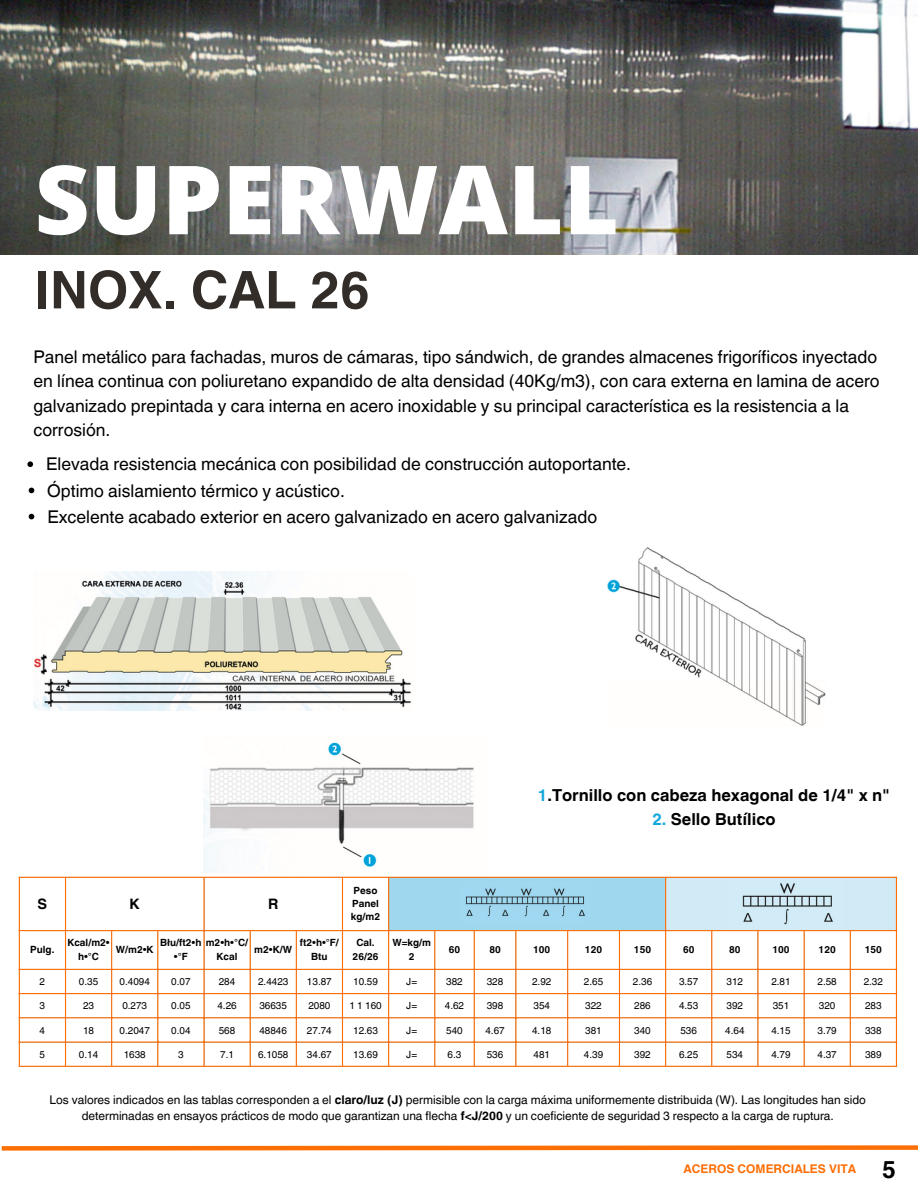
<style>
.page{position:relative;width:918px;height:1188px;background:#fff}
.page>*{position:absolute;margin:0;border:0;box-sizing:border-box;transform-origin:0 0}
.t1{font:800 95.55px "Open Sans";color:#fff}
.t2{font:700 52.05px "Helvetica World";color:#332d2a}
.t3{font:700 24px "Helvetica World";color:#000}
.t4{font:17.55px/24.2px "Helvetica World";color:#000}
.t5{font:700 16.5px "Helvetica World";color:#000}
.t6{font:700 14.4px "Helvetica World";color:#000}
.t7{font:12px/16px "Helvetica World";color:#000;text-align:center}
.t8{font:700 12px "Helvetica World";color:#fd6e05}
.t9{font:9.9px "Helvetica World";color:#000}
.t10{font:700 9.9px/13.2px "Helvetica World";color:#000;text-align:center}
.s1{color:#13a7db}
.s2{font-weight:700}
</style>
<div class="page">
<img style="left:0;top:0;width:918px;height:254px">
<svg style="left:440px;top:975px;width:38px;height:55px"></svg>
<img style="left:34px;top:572px;width:377px;height:138px">
<img style="left:608px;top:547px;width:218px;height:179px">
<div style="left:388px;top:877px;width:278px;height:54px;background:#9fd7ef"></div>
<div style="left:665px;top:877px;width:232px;height:54px;background:#d1ebf6"></div>
<hr style="left:19px;top:878px;width:1px;height:188px;background:#fd6e05">
<hr style="left:65px;top:878px;width:1px;height:188px;background:#fd6e05">
<hr style="left:111px;top:931px;width:1px;height:135px;background:#fd6e05">
<hr style="left:157px;top:931px;width:1px;height:135px;background:#fd6e05">
<hr style="left:203px;top:878px;width:2px;height:188px;background:#fd6e05">
<hr style="left:250px;top:931px;width:1px;height:135px;background:#fd6e05">
<hr style="left:296px;top:931px;width:1px;height:135px;background:#fd6e05">
<hr style="left:342px;top:878px;width:1px;height:188px;background:#fd6e05">
<hr style="left:388px;top:878px;width:1px;height:188px;background:#fd6e05">
<hr style="left:434px;top:931px;width:1px;height:135px;background:#fd6e05">
<hr style="left:474px;top:931px;width:1px;height:135px;background:#fd6e05">
<hr style="left:515px;top:931px;width:1px;height:135px;background:#fd6e05">
<hr style="left:567px;top:931px;width:1px;height:135px;background:#fd6e05">
<hr style="left:619px;top:931px;width:1px;height:135px;background:#fd6e05">
<hr style="left:665px;top:878px;width:1px;height:188px;background:#fd6e05">
<hr style="left:711px;top:931px;width:1px;height:135px;background:#fd6e05">
<hr style="left:757px;top:931px;width:2px;height:135px;background:#fd6e05">
<hr style="left:804px;top:931px;width:1px;height:135px;background:#fd6e05">
<hr style="left:850px;top:931px;width:1px;height:135px;background:#fd6e05">
<hr style="left:896px;top:878px;width:1px;height:188px;background:#fd6e05">
<hr style="left:19px;top:877px;width:878px;height:1px;background:#fd6e05">
<hr style="left:19px;top:930px;width:878px;height:1px;background:#fd6e05">
<hr style="left:19px;top:969px;width:878px;height:1px;background:#fd6e05">
<hr style="left:19px;top:993px;width:878px;height:1px;background:#fd6e05">
<hr style="left:19px;top:1017px;width:878px;height:1px;background:#fd6e05">
<hr style="left:19px;top:1042px;width:878px;height:1px;background:#fd6e05">
<hr style="left:19px;top:1066px;width:878px;height:1px;background:#fd6e05">
<img style="left:466px;top:888px;width:119px;height:29px">
<img style="left:742px;top:883px;width:91px;height:42px">
<img style="left:204px;top:742px;width:270px;height:130px">
<svg style="left:27px;top:461px;width:6px;height:6px"></svg>
<svg style="left:29px;top:488px;width:5px;height:5px"></svg>
<svg style="left:29px;top:514px;width:5px;height:5px"></svg>
<svg style="left:1px;top:1145px;width:917px;height:6px;background:#fd9243"></svg>
<p class="t1" style="left:35px;top:132px;width:586px">SUPERWALL</p>
<p class="t2" style="left:35px;top:247px;width:337px">INOX. CAL 26</p>
<p class="t4" style="left:34px;top:345px;width:848px">Panel metálico para fachadas, muros de cámaras, tipo sándwich, de grandes almacenes frigoríficos inyectado en línea continua con poliuretano expandido de alta densidad (40Kg/m3), con cara externa en lamina de acero galvanizado prepintada y cara interna en acero inoxidable y su principal característica es la resistencia a la corrosión.</p>
<p class="t4" style="left:46px;top:452px;width:587px">Elevada resistencia mecánica con posibilidad de construcción autoportante.</p>
<p class="t4" style="left:47px;top:478px;width:299px">Óptimo aislamiento térmico y acústico.</p>
<p class="t4" style="left:47px;top:505px;width:551px">Excelente acabado exterior en acero galvanizado en acero galvanizado</p>
<p class="t5" style="left:538px;top:782px;width:354px"><span class="s1">1</span>.Tornillo con cabeza hexagonal de 1/4" x n"</p>
<p class="t5" style="left:652px;top:806px;width:125px"><span class="s1">2.</span> Sello Butílico</p>
<p class="t6" style="left:38px;top:892px;width:11px">S</p>
<p class="t6" style="left:130px;top:892px;width:12px">K</p>
<p class="t6" style="left:268px;top:892px;width:12px">R</p>
<p class="t10" style="left:351px;top:883px;width:31px;text-align:left">Peso<br>Panel kg/m2</p>
<p class="t10" style="left:30px;top:942px;width:26px">Pulg.</p>
<p class="t10" style="left:67px;top:935px;width:44px">Kcal/m2• h•°C</p>
<p class="t10" style="left:116px;top:942px;width:39px">W/m2•K</p>
<p class="t10" style="left:160px;top:935px;width:90px">Błu/ft2•h m2•h•°C/</p>
<p class="t10" style="left:174px;top:948px;width:15px">•°F</p>
<p class="t10" style="left:217px;top:948px;width:23px">Kcal</p>
<p class="t10" style="left:254px;top:942px;width:39px">m2•K/W</p>
<p class="t10" style="left:300px;top:935px;width:41px">ft2•h•°F/<br>Btu</p>
<p class="t10" style="left:353px;top:935px;width:27px">Cal.<br>26/26</p>
<p class="t10" style="left:392px;top:935px;width:40px">W=kg/m<br>2</p>
<p class="t10" style="left:449px;top:942px;width:13px">60</p>
<p class="t10" style="left:489px;top:942px;width:13px">80</p>
<p class="t10" style="left:533px;top:942px;width:19px">100</p>
<p class="t10" style="left:585px;top:942px;width:19px">120</p>
<p class="t10" style="left:634px;top:942px;width:19px">150</p>
<p class="t10" style="left:683px;top:942px;width:13px">60</p>
<p class="t10" style="left:729px;top:942px;width:13px">80</p>
<p class="t10" style="left:772px;top:942px;width:19px">100</p>
<p class="t10" style="left:819px;top:942px;width:19px">120</p>
<p class="t10" style="left:865px;top:942px;width:19px">150</p>
<p class="t9" style="left:40px;top:976px;width:7px">2</p>
<p class="t9" style="left:79px;top:976px;width:21px">0.35</p>
<p class="t9" style="left:120px;top:976px;width:32px">0.4094</p>
<p class="t9" style="left:171px;top:976px;width:21px">0.07</p>
<p class="t9" style="left:219px;top:976px;width:18px">284</p>
<p class="t9" style="left:258px;top:976px;width:32px">2.4423</p>
<p class="t9" style="left:307px;top:976px;width:26px">13.87</p>
<p class="t9" style="left:353px;top:976px;width:26px">10.59</p>
<p class="t9" style="left:406px;top:976px;width:12px">J=</p>
<p class="t9" style="left:446px;top:976px;width:18px">382</p>
<p class="t9" style="left:487px;top:976px;width:18px">328</p>
<p class="t9" style="left:532px;top:976px;width:21px">2.92</p>
<p class="t9" style="left:584px;top:976px;width:21px">2.65</p>
<p class="t9" style="left:633px;top:976px;width:21px">2.36</p>
<p class="t9" style="left:679px;top:976px;width:21px">3.57</p>
<p class="t9" style="left:727px;top:976px;width:18px">312</p>
<p class="t9" style="left:771px;top:976px;width:21px">2.81</p>
<p class="t9" style="left:818px;top:976px;width:21px">2.58</p>
<p class="t9" style="left:864px;top:976px;width:21px">2.32</p>
<p class="t9" style="left:40px;top:1000px;width:7px">3</p>
<p class="t9" style="left:83px;top:1000px;width:13px">23</p>
<p class="t9" style="left:122px;top:1000px;width:26px">0.273</p>
<p class="t9" style="left:171px;top:1000px;width:21px">0.05</p>
<p class="t9" style="left:217px;top:1000px;width:21px">4.26</p>
<p class="t9" style="left:259px;top:1000px;width:29px">36635</p>
<p class="t9" style="left:308px;top:1000px;width:24px">2080</p>
<p class="t9" style="left:349px;top:1000px;width:34px">1 1 160</p>
<p class="t9" style="left:406px;top:1000px;width:12px">J=</p>
<p class="t9" style="left:445px;top:1000px;width:21px">4.62</p>
<p class="t9" style="left:487px;top:1000px;width:18px">398</p>
<p class="t9" style="left:534px;top:1000px;width:18px">354</p>
<p class="t9" style="left:585px;top:1000px;width:18px">322</p>
<p class="t9" style="left:634px;top:1000px;width:18px">286</p>
<p class="t9" style="left:679px;top:1000px;width:21px">4.53</p>
<p class="t9" style="left:727px;top:1000px;width:18px">392</p>
<p class="t9" style="left:773px;top:1000px;width:18px">351</p>
<p class="t9" style="left:819px;top:1000px;width:18px">320</p>
<p class="t9" style="left:865px;top:1000px;width:18px">283</p>
<p class="t9" style="left:40px;top:1024px;width:7px">4</p>
<p class="t9" style="left:83px;top:1024px;width:13px">18</p>
<p class="t9" style="left:120px;top:1024px;width:32px">0.2047</p>
<p class="t9" style="left:171px;top:1024px;width:21px">0.04</p>
<p class="t9" style="left:219px;top:1024px;width:18px">568</p>
<p class="t9" style="left:259px;top:1024px;width:29px">48846</p>
<p class="t9" style="left:307px;top:1024px;width:26px">27.74</p>
<p class="t9" style="left:353px;top:1024px;width:26px">12.63</p>
<p class="t9" style="left:406px;top:1024px;width:12px">J=</p>
<p class="t9" style="left:446px;top:1024px;width:18px">540</p>
<p class="t9" style="left:485px;top:1024px;width:21px">4.67</p>
<p class="t9" style="left:532px;top:1024px;width:21px">4.18</p>
<p class="t9" style="left:585px;top:1024px;width:18px">381</p>
<p class="t9" style="left:634px;top:1024px;width:18px">340</p>
<p class="t9" style="left:680px;top:1024px;width:18px">536</p>
<p class="t9" style="left:725px;top:1024px;width:21px">4.64</p>
<p class="t9" style="left:771px;top:1024px;width:21px">4.15</p>
<p class="t9" style="left:818px;top:1024px;width:21px">3.79</p>
<p class="t9" style="left:865px;top:1024px;width:18px">338</p>
<p class="t9" style="left:40px;top:1048px;width:7px">5</p>
<p class="t9" style="left:79px;top:1048px;width:21px">0.14</p>
<p class="t9" style="left:124px;top:1048px;width:24px">1638</p>
<p class="t9" style="left:178px;top:1048px;width:7px">3</p>
<p class="t9" style="left:220px;top:1048px;width:15px">7.1</p>
<p class="t9" style="left:258px;top:1048px;width:32px">6.1058</p>
<p class="t9" style="left:307px;top:1048px;width:26px">34.67</p>
<p class="t9" style="left:353px;top:1048px;width:26px">13.69</p>
<p class="t9" style="left:406px;top:1048px;width:12px">J=</p>
<p class="t9" style="left:448px;top:1048px;width:15px">6.3</p>
<p class="t9" style="left:487px;top:1048px;width:18px">536</p>
<p class="t9" style="left:534px;top:1048px;width:18px">481</p>
<p class="t9" style="left:584px;top:1048px;width:21px">4.39</p>
<p class="t9" style="left:634px;top:1048px;width:18px">392</p>
<p class="t9" style="left:679px;top:1048px;width:21px">6.25</p>
<p class="t9" style="left:727px;top:1048px;width:18px">534</p>
<p class="t9" style="left:771px;top:1048px;width:21px">4.79</p>
<p class="t9" style="left:818px;top:1048px;width:21px">4.37</p>
<p class="t9" style="left:865px;top:1048px;width:18px">389</p>
<p class="t7" style="left:50px;top:1091px;width:818px">Los valores indicados en las tablas corresponden a el <span class="s2">claro/luz (J)</span> permisible con la carga máxima uniformemente distribuida (W). Las longitudes han sido determinadas en ensayos prácticos de modo que garantizan una flecha <span class="s2">f&lt;J/200</span> y un coeficiente de seguridad 3 respecto a la carga de ruptura.</p>
<p class="t8" style="left:683px;top:1158px;width:174px">ACEROS COMERCIALES VITA</p>
<p class="t3" style="left:882px;top:1150px;width:15px">5</p>
</div>
